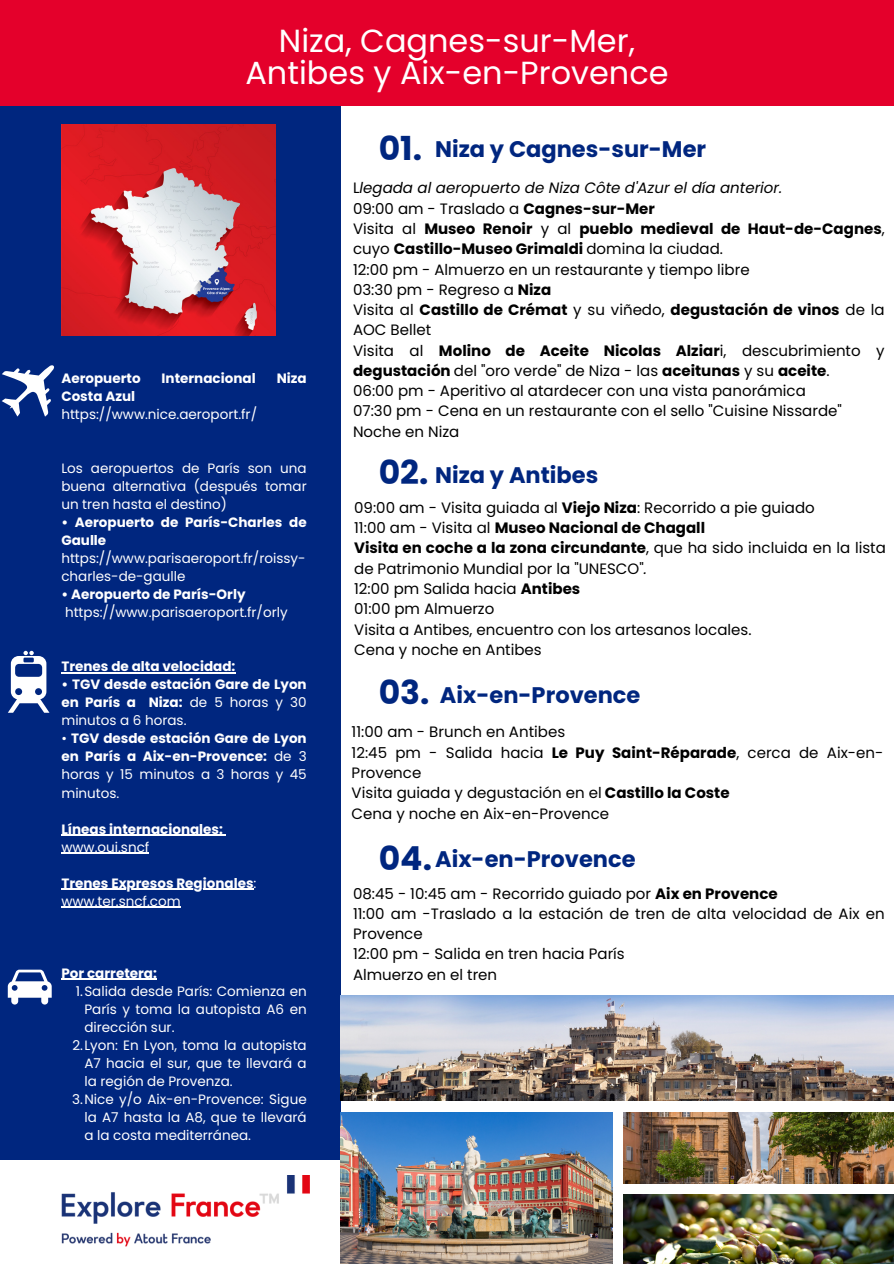
<style>
.page{position:relative;width:894px;height:1264px;background:#fff}
.page>*{position:absolute;margin:0;border:0;box-sizing:border-box;transform-origin:0 0}
.t1{font:700 33px "Poppins";color:#00267f}
.t2{font:31.95px/31.5px "Poppins";color:#fff;text-align:center}
.t3{font:700 22.5px "Poppins";color:#00267f}
.t4{font:15px/20.2px "Poppins";color:#000}
.t5{font:700 15px/20.2px "Poppins";color:#000}
.t6{font:italic 15px "Poppins";color:#000}
.t7{font:13.5px/18px "Poppins";color:#fff;text-align:justify}
.t8{font:700 13.5px/18px "Poppins";color:#fff}
.s1{font-weight:400}
.s2{font-style:normal}
.s3{font-weight:700}
.s4{font-style:italic}
</style>
<div class="page">
<div style="left:0;top:0;width:893px;height:106px;background:#e4002b"></div>
<div style="left:0;top:106px;width:340px;height:1053px;background:#00267f"></div>
<img style="left:340px;top:995px;width:553px;height:105px">
<img style="left:340px;top:1112px;width:272px;height:151px">
<img style="left:623px;top:1112px;width:270px;height:71px">
<img style="left:623px;top:1194px;width:270px;height:69px">
<svg style="left:8px;top:650px;width:41px;height:62px"></svg>
<svg style="left:2px;top:365px;width:52px;height:51px"></svg>
<svg style="left:8px;top:969px;width:44px;height:35px"></svg>
<hr style="left:61px;top:672px;width:174px;height:1px;background:#fff">
<hr style="left:61px;top:834px;width:162px;height:1px;background:#fff">
<hr style="left:61px;top:852px;width:88px;height:1px;background:#fff">
<hr style="left:61px;top:888px;width:192px;height:1px;background:#fff">
<hr style="left:61px;top:906px;width:120px;height:1px;background:#fff">
<hr style="left:61px;top:978px;width:96px;height:2px;background:#fff">
<img style="left:61px;top:1175px;width:248px;height:70px">
<img style="left:61px;top:124px;width:214px;height:212px">
<p class="t2" style="left:245px;top:25px;width:424px">Niza, Cagnes-sur-Mer,<br>Antibes y Aix-en-Provence</p>
<p class="t8" style="left:61px;top:369px;width:81px">Aeropuerto</p>
<p class="t8" style="left:161px;top:369px;width:95px">Internacional</p>
<p class="t8" style="left:276px;top:369px;width:32px">Niza</p>
<p class="t8" style="left:61px;top:387px;width:75px">Costa Azul</p>
<p class="t7" style="left:61px;top:405px;width:197px">https://www.nice.aeroport.fr/</p>
<p class="t7" style="left:61px;top:459px;width:247px">Los aeropuertos de París son una buena alternativa (después tomar un tren hasta el destino)</p>
<p class="t8" style="left:61px;top:513px;width:247px">• Aeropuerto de París-Charles de<br>Gaulle</p>
<p class="t7" style="left:61px;top:549px;width:246px">https://www.parisaeroport.fr/roissy&shy;charles-de-gaulle</p>
<p class="t8" style="left:61px;top:585px;width:186px">• Aeropuerto de París-Orly</p>
<p class="t7" style="left:65px;top:603px;width:224px">https://www.parisaeroport.fr/orly</p>
<p class="t8" style="left:61px;top:657px;width:175px">Trenes de alta velocidad:</p>
<p class="t8" style="left:61px;top:675px;width:247px;text-align:justify">• TGV desde estación Gare de Lyon en París a Niza: <span class="s1">de 5 horas y 30 minutos a 6 horas.</span></p>
<p class="t8" style="left:61px;top:729px;width:247px;text-align:justify"><span class="s1">•</span> TGV desde estación Gare de Lyon en París a Aix-en-Provence: <span class="s1">de 3 horas y 15 minutos a 3 horas y 45 minutos.</span></p>
<p class="t8" style="left:61px;top:819px;width:163px">Líneas internacionales:</p>
<p class="t7" style="left:61px;top:837px;width:89px">www.oui.sncf</p>
<p class="t8" style="left:61px;top:873px;width:196px">Trenes Expresos Regionales<span class="s1">: www.ter.sncf.com</span></p>
<p class="t8" style="left:61px;top:964px;width:97px">Por carretera:</p>
<p class="t7" style="left:84px;top:982px;width:224px;text-indent:-9px">1.Salida desde París: Comienza en París y toma la autopista A6 en dirección sur.</p>
<p class="t7" style="left:84px;top:1036px;width:224px;text-indent:-12px">2.Lyon: En Lyon, toma la autopista A7 hacia el sur, que te llevará a la región de Provenza.</p>
<p class="t7" style="left:84px;top:1090px;width:224px;text-indent:-12px">3.Nice y/o Aix-en-Provence: Sigue la A7 hasta la A8, que te llevará a la costa mediterránea.</p>
<p class="t1" style="left:378px;top:126px;width:45px">01.</p>
<p class="t3" style="left:435px;top:134px;width:272px">Niza y Cagnes-sur-Mer</p>
<p class="t6" style="left:353px;top:178px;width:430px"><span class="s2">L</span>legada al aeropuerto de Niza Côte d'Azur el día anterior.</p>
<p class="t4" style="left:353px;top:198px;width:303px">09:00 am - Traslado a <span class="s3">Cagnes-sur-Mer</span></p>
<p class="t5" style="left:353px;top:218px;width:533px"><span class="s1">Visita al</span> Museo Renoir <span class="s1">y al</span> pueblo medieval de Haut-de-Cagnes<span class="s1">, cuyo</span> Castillo-Museo Grimaldi <span class="s1">domina la ciudad.</span></p>
<p class="t4" style="left:353px;top:259px;width:398px">12:00 pm - Almuerzo en un restaurante y tiempo libre</p>
<p class="t4" style="left:353px;top:279px;width:200px">03:30 pm - Regreso a <span class="s3">Niza</span></p>
<p class="t5" style="left:353px;top:300px;width:533px"><span class="s1">Visita al</span> Castillo de Crémat <span class="s1">y su viñedo,</span> degustación de vinos <span class="s1">de la<br>AOC Bellet</span></p>
<p class="t5" style="left:353px;top:340px;width:533px"><span class="s1">Visita al</span> Molino de Aceite Nicolas Alziar<span class="s1">i, descubrimiento y </span>degustación <span class="s1">del "oro verde" de Niza - las</span> aceitunas <span class="s1">y su</span> aceite<span class="s1">.</span></p>
<p class="t4" style="left:353px;top:381px;width:454px">06:00 pm - Aperitivo al atardecer con una vista panorámica</p>
<p class="t4" style="left:353px;top:401px;width:490px">07:30 pm - Cena en un restaurante con el sello "Cuisine Nissarde"</p>
<p class="t4" style="left:353px;top:421px;width:108px">Noche en Niza</p>
<p class="t1" style="left:378px;top:449px;width:51px">02.</p>
<p class="t3" style="left:435px;top:459px;width:165px">Niza y Antibes</p>
<p class="t4" style="left:354px;top:497px;width:462px">09:00 am - Visita guiada al <span class="s3">Viejo Niza</span>: Recorrido a pie guiado</p>
<p class="t5" style="left:354px;top:518px;width:352px"><span class="s1">11:00 am - Visita al</span> Museo Nacional de Chagall</p>
<p class="t4" style="left:354px;top:538px;width:533px"><span class="s3">Visita en coche a la zona circundante</span>, que ha sido incluida en la lista de Patrimonio Mundial por la "UNESCO"<span class="s4">.</span></p>
<p class="t4" style="left:354px;top:578px;width:227px">12:00 pm Salida hacia <span class="s3">Antibes</span></p>
<p class="t4" style="left:354px;top:599px;width:142px">01:00 pm Almuerzo</p>
<p class="t4" style="left:354px;top:619px;width:398px">Visita a Antibes, encuentro con los artesanos locales.</p>
<p class="t4" style="left:354px;top:639px;width:189px">Cena y noche en Antibes</p>
<p class="t1" style="left:378px;top:669px;width:52px">03.</p>
<p class="t3" style="left:440px;top:679px;width:202px">Aix-en-Provence</p>
<p class="t4" style="left:351px;top:722px;width:215px">11:00 am - Brunch en Antibes</p>
<p class="t4" style="left:351px;top:742px;width:533px">12:45 pm - Salida hacia <span class="s3">Le Puy Saint-Réparade</span>, cerca de Aix-en-<br>Provence</p>
<p class="t4" style="left:351px;top:782px;width:379px">Visita guiada y degustación en el <span class="s3">Castillo la Coste</span></p>
<p class="t4" style="left:351px;top:803px;width:259px">Cena y noche en Aix-en-Provence</p>
<p class="t1" style="left:378px;top:835px;width:55px">04.</p>
<p class="t3" style="left:435px;top:843px;width:202px">Aix-en-Provence</p>
<p class="t4" style="left:353px;top:883px;width:426px">08:45 - 10:45 am - Recorrido guiado por <span class="s3">Aix en Provence</span></p>
<p class="t4" style="left:353px;top:903px;width:533px">11:00 am -Traslado a la estación de tren de alta velocidad de Aix en<br>Provence</p>
<p class="t4" style="left:353px;top:943px;width:273px">12:00 pm - Salida en tren hacia París</p>
<p class="t4" style="left:353px;top:964px;width:146px">Almuerzo en el tren</p>
</div>
